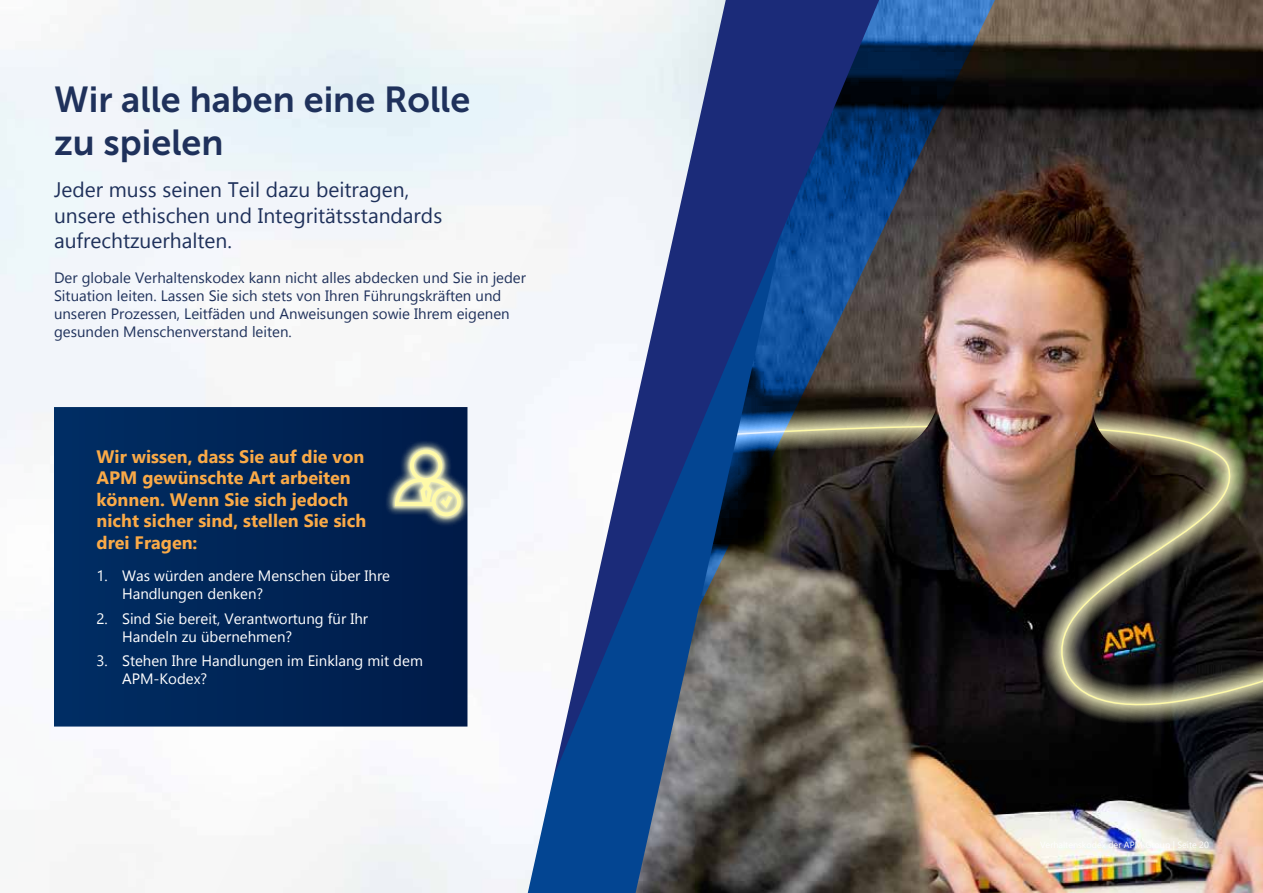
<style>
.page{position:relative;width:1263px;height:893px;background:#fff}
.page>*{position:absolute;margin:0;border:0;box-sizing:border-box;transform-origin:0 0}
.t1{font:36px/43.2px "Museo Sans 700";color:#1f315b}
.t2{font:21px/25.2px "Gadugi";color:#1f315b}
.t3{font:700 18px/21.6px "Gadugi";color:#faaa47}
.t4{font:15px/18px "Gadugi";color:#1f315b}
.t5{font:15px/18px "Gadugi";color:#fff}
</style>
<div class="page">
<img style="left:1015px;top:0;width:248px;height:893px">
<svg style="left:1015px;top:376px;width:248px;height:412px;background:#2d261d"></svg>
<img style="left:1015px;top:392px;width:248px;height:369px">
<img style="left:879px;top:0;width:136px;height:893px">
<svg style="left:726px;top:0;width:153px;height:893px;background:#384662"></svg>
<img style="left:0;top:0;width:726px;height:893px">
<svg style="left:54px;top:407px;width:413px;height:319px;background:#002456"></svg>
<div style="left:385px;top:439px;width:86px;height:88px;background:#fffcc9;opacity:.77"></div>
<div style="left:392px;top:446px;width:72px;height:74px;background:#fffcc9;opacity:.6"></div>
<svg style="left:395px;top:450px;width:66px;height:66px;background:#98a18c"></svg>
<h1 class="t1" style="left:54px;top:78px;width:418px">Wir alle haben eine Rolle zu spielen</h1>
<h2 class="t2" style="left:54px;top:177px;width:390px">Jeder muss seinen Teil dazu beitragen, unsere ethischen und Integritätsstandards aufrechtzuerhalten.</h2>
<p class="t4" style="left:54px;top:268px;width:473px">Der globale Verhaltenskodex kann nicht alles abdecken und Sie in jeder Situation leiten. Lassen Sie sich stets von Ihren Führungskräften und unseren Prozessen, Leitfäden und Anweisungen sowie Ihrem eigenen gesunden Menschenverstand leiten.</p>
<p class="t3" style="left:97px;top:445px;width:271px">Wir wissen, dass Sie auf die von<br>APM gewünschte Art arbeiten können. Wenn Sie sich jedoch nicht sicher sind, stellen Sie sich drei Fragen:</p>
<p class="t5" style="left:122px;top:567px;width:269px;text-indent:-26px">1. Was würden andere Menschen über Ihre<br>Handlungen denken?</p>
<p class="t5" style="left:122px;top:609px;width:248px;text-indent:-26px">2. Sind Sie bereit, Verantwortung für Ihr<br>Handeln zu übernehmen?</p>
<p class="t5" style="left:122px;top:652px;width:302px;text-indent:-26px">3. Stehen Ihre Handlungen im Einklang mit dem<br>APM-Kodex?</p>
</div>
